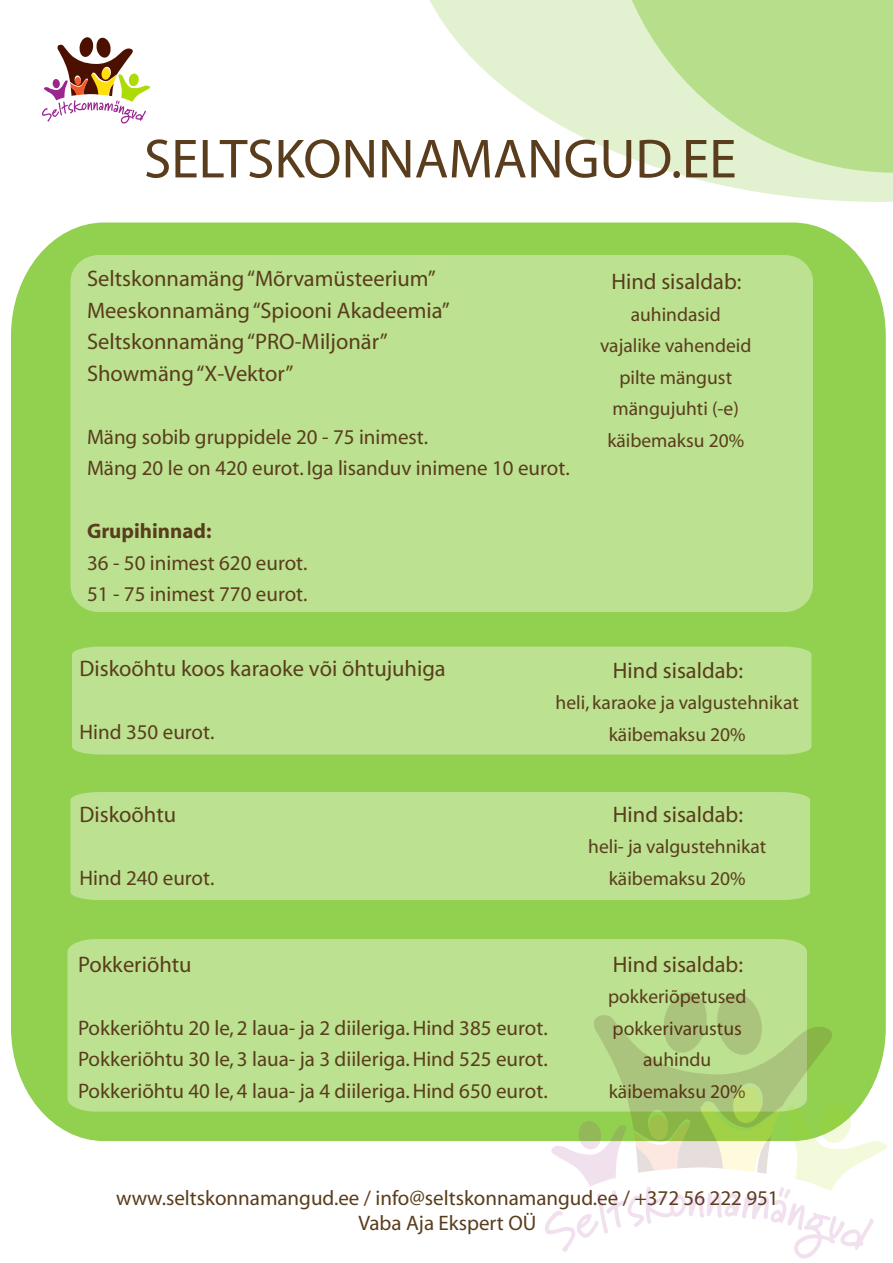
<style>
.page{position:relative;width:893px;height:1263px;background:#fff}
.page>*{position:absolute;margin:0;border:0;box-sizing:border-box;transform-origin:0 0}
.t1{font:55.5px "Myriad";color:#5a3d1c}
.t2{font:22.5px/31.5px "Myriad";color:#5a3d1c}
.t3{font:21px/31.5px "Myriad";color:#5a3d1c}
.t4{font:700 21px "Myriad";color:#5a3d1c}
.t5{font:19.5px/31.5px "Myriad";color:#5a3d1c;text-align:center}
</style>
<div class="page">
<svg style="left:429px;top:0;width:464px;height:202px"></svg>
<div style="left:11px;top:223px;width:875px;height:918px;background:#92d050"></div>
<svg style="left:42px;top:37px;width:108px;height:87px"></svg>
<div style="left:70px;top:255px;width:743px;height:357px;background:#bbe191;border-radius:27px"></div>
<div style="left:72px;top:646px;width:740px;height:108px;background:#bbe191"></div>
<div style="left:68px;top:939px;width:739px;height:172px;background:#bbe191"></div>
<div style="left:70px;top:792px;width:740px;height:108px;background:#bbe191"></div>
<svg style="left:607px;top:0;width:286px;height:173px;fill:#b7df8b"></svg>
<svg style="left:592px;top:992px;width:248px;height:93px"></svg>
<svg style="left:545px;top:1085px;width:342px;height:173px"></svg>
<h1 class="t1" style="left:144px;top:131px;width:594px">SELTSKONNAMANGUD.EE</h1>
<p class="t2" style="left:87px;top:264px;width:364px">Seltskonnamäng “Mõrvamüsteerium”<br>Meeskonnamäng “Spiooni Akadeemia”<br>Seltskonnamäng “PRO-Miljonär”<br>Showmäng “X-Vektor”</p>
<p class="t3" style="left:87px;top:422px;width:484px">Mäng sobib gruppidele 20 - 75 inimest.<br>Mäng 20 le on 420 eurot. Iga lisanduv inimene 10 eurot.</p>
<p class="t4" style="left:87px;top:520px;width:126px">Grupihinnad:</p>
<p class="t3" style="left:87px;top:548px;width:222px">36 - 50 inimest 620 eurot.<br>51 - 75 inimest 770 eurot.</p>
<p class="t2" style="left:611px;top:267px;width:132px">Hind sisaldab:</p>
<p class="t5" style="left:600px;top:299px;width:153px">auhindasid vajalike vahendeid pilte mängust mängujuhti (-e) käibemaksu 20%</p>
<p class="t2" style="left:80px;top:654px;width:368px">Diskoõhtu koos karaoke või õhtujuhiga</p>
<p class="t3" style="left:80px;top:717px;width:136px">Hind 350 eurot.</p>
<p class="t2" style="left:80px;top:799px;width:98px">Diskoõhtu</p>
<p class="t3" style="left:80px;top:863px;width:136px">Hind 240 eurot.</p>
<p class="t2" style="left:613px;top:655px;width:132px">Hind sisaldab:</p>
<p class="t5" style="left:556px;top:688px;width:245px">heli, karaoke ja valgustehnikat käibemaksu 20%</p>
<p class="t2" style="left:613px;top:799px;width:132px">Hind sisaldab:</p>
<p class="t5" style="left:588px;top:832px;width:180px">heli- ja valgustehnikat käibemaksu 20%</p>
<p class="t2" style="left:78px;top:949px;width:115px">Pokkeriõhtu</p>
<p class="t3" style="left:78px;top:1013px;width:471px;text-align:justify">Pokkeriõhtu 20 le, 2 laua- ja 2 diileriga. Hind 385 eurot.<br>Pokkeriõhtu 30 le, 3 laua- ja 3 diileriga. Hind 525 eurot.<br>Pokkeriõhtu 40 le, 4 laua- ja 4 diileriga. Hind 650 eurot.</p>
<p class="t2" style="left:613px;top:949px;width:132px">Hind sisaldab:</p>
<p class="t5" style="left:608px;top:982px;width:140px">pokkeriõpetused pokkerivarustus auhindu käibemaksu 20%</p>
<p class="t3" style="left:116px;top:1186px;width:664px;line-height:25.2px;text-align:center">www.seltskonnamangud.ee / info@seltskonnamangud.ee / +372 56 222 951<br>Vaba Aja Ekspert OÜ</p>
</div>
